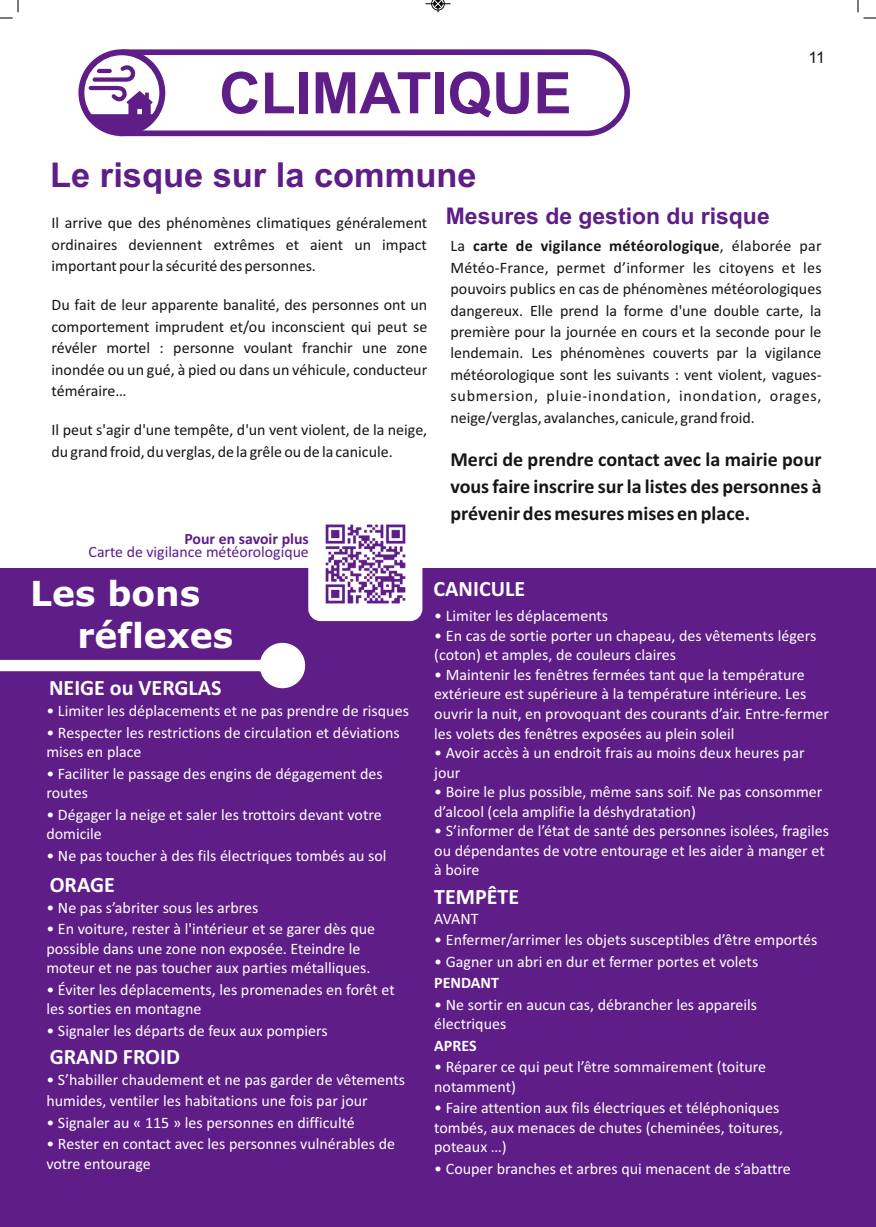
<style>
.page{position:relative;width:876px;height:1227px;background:#fff}
.page>*{position:absolute;margin:0;border:0;box-sizing:border-box;transform-origin:0 0}
.t1{font:700 57.2px "Arial";color:#5e1d87}
.t2{font:700 34.4px "Arial";color:#5e1d87}
.t3{font:700 34.4px/41.8px "Verdana";color:#fff}
.t4{font:700 23px "Arial";color:#5e1d87}
.t5{font:700 22px "Calibri";color:#fff}
.t6{font:700 20px/26.8px "Calibri";color:#151616;text-align:justify}
.t7{font:16px/19.6px "Calibri";color:#fff}
.t8{font:16px/21.4px "Calibri";color:#151616;text-align:justify}
.t9{font:700 16px "Calibri";color:#fff}
.t10{font:16px "Arial";color:#151616}
.t11{font:15.8px "Calibri";color:#5e1d87}
.t12{font:700 15.8px "Calibri";color:#5e1d87}
.s1{font-weight:700}
</style>
<div class="page">
<svg style="left:857px;top:0;width:18px;height:19px"></svg>
<svg style="left:0;top:0;width:19px;height:19px"></svg>
<svg style="left:425px;top:0;width:25px;height:12px"></svg>
<div style="left:0;top:568px;width:875px;height:659px;background:#5e1d87"></div>
<svg style="left:0;top:643px;width:305px;height:45px"></svg>
<div style="left:308px;top:507px;width:114px;height:114px;border:9px solid #fff;border-radius:8px"></div>
<img style="left:314px;top:513px;width:102px;height:102px">
<svg style="left:119px;top:49px;width:511px;height:88px"></svg>
<svg style="left:78px;top:49px;width:87px;height:87px"></svg>
<h1 class="t1" style="left:219px;top:72px;width:354px">CLIMATIQUE</h1>
<p class="t10" style="left:808px;top:51px;width:18px">11</p>
<h2 class="t2" style="left:50px;top:162px;width:427px">Le risque sur la commune</h2>
<h3 class="t4" style="left:445px;top:208px;width:325px">Mesures de gestion du risque</h3>
<p class="t8" style="left:450px;top:236px;width:372px">La <span class="s1">carte de vigilance météorologique</span>, élaborée par Météo-France, permet d’informer les citoyens et les pouvoirs publics en cas de phénomènes météorologiques dangereux. Elle prend la forme d'une double carte, la première pour la journée en cours et la seconde pour le lendemain. Les phénomènes couverts par la vigilance météorologique sont les suivants : vent violent, vagues&shy;submersion, pluie-inondation, inondation, orages, neige/verglas, avalanches, canicule, grand froid.</p>
<p class="t6" style="left:450px;top:447px;width:372px">Merci de prendre contact avec la mairie pour vous faire inscrire sur la listes des personnes à prévenir des mesures mises en place.</p>
<p class="t8" style="left:52px;top:214px;width:377px">Il arrive que des phénomènes climatiques généralement ordinaires deviennent extrêmes et aient un impact important pour la sécurité des personnes.</p>
<p class="t8" style="left:52px;top:296px;width:377px">Du fait de leur apparente banalité, des personnes ont un comportement imprudent et/ou inconscient qui peut se révéler mortel : personne voulant franchir une zone inondée ou un gué, à pied ou dans un véhicule, conducteur téméraire…</p>
<p class="t8" style="left:52px;top:421px;width:377px">Il peut s'agir d'une tempête, d'un vent violent, de la neige, du grand froid, du verglas, de la grêle ou de la canicule.</p>
<p class="t12" style="left:184px;top:532px;width:126px">Pour en savoir plus</p>
<p class="t11" style="left:89px;top:545px;width:222px">Carte de vigilance météorologique</p>
<h2 class="t3" style="left:77px;top:576px;width:157px;text-indent:-47px">Les bons réflexes</h2>
<h3 class="t5" style="left:49px;top:678px;width:174px">NEIGE ou VERGLAS</h3>
<p class="t7" style="left:46px;top:702px;width:364px">• Limiter les déplacements et ne pas prendre de risques</p>
<p class="t7" style="left:46px;top:724px;width:355px">• Respecter les restrictions de circulation et déviations mises en place</p>
<p class="t7" style="left:46px;top:765px;width:338px">• Faciliter le passage des engins de dégagement des routes</p>
<p class="t7" style="left:46px;top:806px;width:337px">• Dégager la neige et saler les trottoirs devant votre domicile</p>
<p class="t7" style="left:46px;top:847px;width:341px">• Ne pas toucher à des fils électriques tombés au sol</p>
<h3 class="t5" style="left:50px;top:875px;width:67px">ORAGE</h3>
<p class="t7" style="left:46px;top:899px;width:213px">• Ne pas s’abriter sous les arbres</p>
<p class="t7" style="left:46px;top:920px;width:330px">• En voiture, rester à l'intérieur et se garer dès que possible dans une zone non exposée. Eteindre le moteur et ne pas toucher aux parties métalliques.</p>
<p class="t7" style="left:46px;top:981px;width:350px">• Éviter les déplacements, les promenades en forêt et les sorties en montagne</p>
<p class="t7" style="left:46px;top:1022px;width:283px">• Signaler les départs de feux aux pompiers</p>
<h3 class="t5" style="left:50px;top:1047px;width:131px">GRAND FROID</h3>
<p class="t7" style="left:46px;top:1070px;width:360px;line-height:21.4px">• S’habiller chaudement et ne pas garder de vêtements humides, ventiler les habitations une fois par jour</p>
<p class="t7" style="left:46px;top:1113px;width:310px">• Signaler au « 115 » les personnes en difficulté</p>
<p class="t7" style="left:46px;top:1135px;width:350px">• Rester en contact avec les personnes vulnérables de votre entourage</p>
<h3 class="t5" style="left:433px;top:579px;width:93px">CANICULE</h3>
<p class="t7" style="left:434px;top:607px;width:175px">• Limiter les déplacements</p>
<p class="t7" style="left:434px;top:627px;width:383px">• En cas de sortie porter un chapeau, des vêtements légers (coton) et amples, de couleurs claires</p>
<p class="t7" style="left:434px;top:666px;width:396px">• Maintenir les fenêtres fermées tant que la température extérieure est supérieure à la température intérieure. Les ouvrir la nuit, en provoquant des courants d’air. Entre-fermer les volets des fenêtres exposées au plein soleil</p>
<p class="t7" style="left:434px;top:744px;width:371px">• Avoir accès à un endroit frais au moins deux heures par jour</p>
<p class="t7" style="left:434px;top:783px;width:389px">• Boire le plus possible, même sans soif. Ne pas consommer d’alcool (cela amplifie la déshydratation)</p>
<p class="t7" style="left:434px;top:822px;width:396px">• S’informer de l’état de santé des personnes isolées, fragiles ou dépendantes de votre entourage et les aider à manger et à boire</p>
<h3 class="t5" style="left:434px;top:887px;width:86px">TEMPÊTE</h3>
<p class="t7" style="left:434px;top:910px;width:46px">AVANT</p>
<p class="t7" style="left:434px;top:931px;width:384px">• Enfermer/arrimer les objets susceptibles d’être emportés</p>
<p class="t7" style="left:434px;top:953px;width:325px">• Gagner un abri en dur et fermer portes et volets</p>
<p class="t9" style="left:434px;top:976px;width:66px">PENDANT</p>
<p class="t7" style="left:434px;top:996px;width:324px">• Ne sortir en aucun cas, débrancher les appareils électriques</p>
<p class="t9" style="left:434px;top:1038px;width:44px">APRES</p>
<p class="t7" style="left:434px;top:1058px;width:333px">• Réparer ce qui peut l’être sommairement (toiture notamment)</p>
<p class="t7" style="left:434px;top:1099px;width:350px">• Faire attention aux fils électriques et téléphoniques tombés, aux menaces de chutes (cheminées, toitures, poteaux …)</p>
<p class="t7" style="left:434px;top:1160px;width:358px">• Couper branches et arbres qui menacent de s’abattre</p>
</div>
